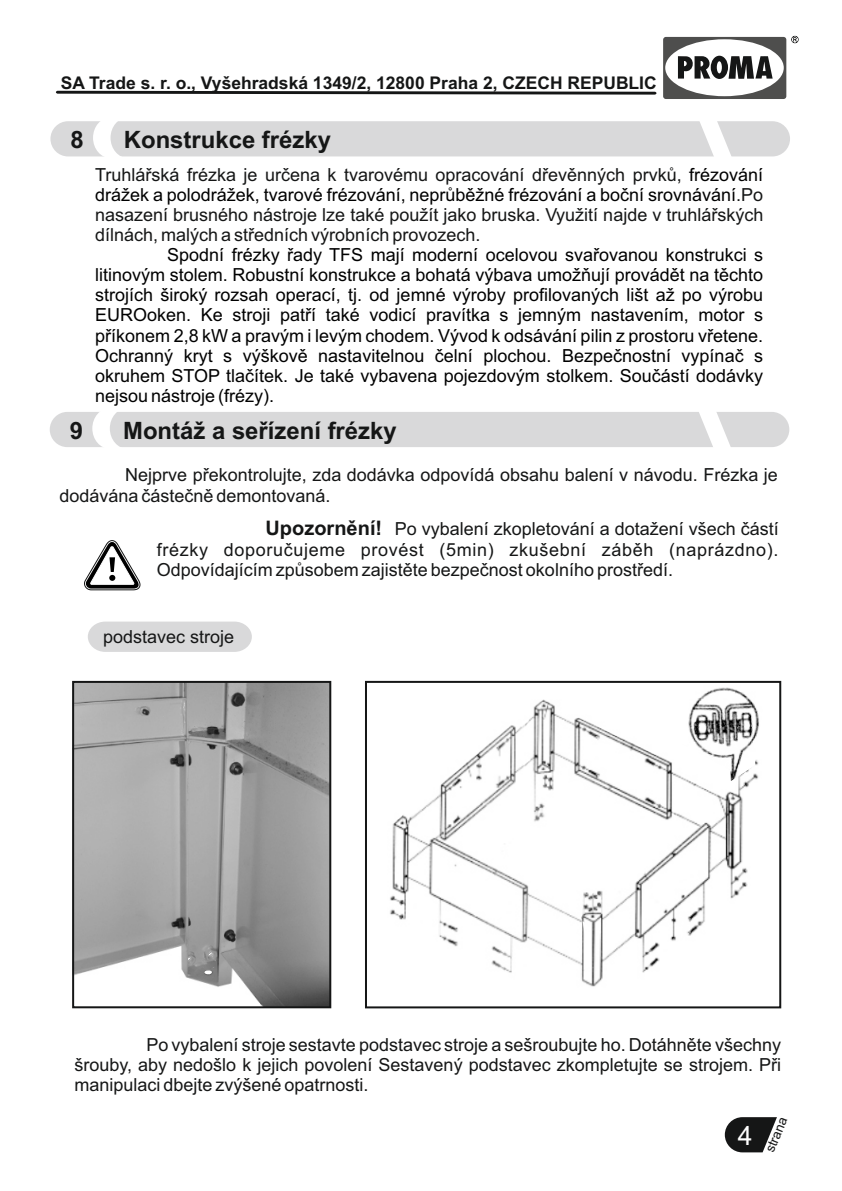
<style>
.page{position:relative;width:842px;height:1191px;background:#fff}
.page>*{position:absolute;margin:0;border:0;box-sizing:border-box;transform-origin:0 0}
.t1{font:26.6px "Arial";color:#fff}
.t2{font:700 23.8px "Arial";color:#151616}
.t3{font:18px/20.2px "Arial";color:#151616;text-align:justify}
.t4{font:18px/20.2px "Arial";color:#000;text-align:justify}
.t5{font:700 17.4px "Arial";color:#151616}
.t6{font:13.4px "Arial";color:#151616}
.s1{color:#000}
.s2{font-weight:700;font-size:20px}
</style>
<div class="page">
<svg style="left:725px;top:1117px;width:52px;height:35px"></svg>
<svg style="left:663px;top:36px;width:136px;height:63px"></svg>
<svg style="left:56px;top:91px;width:600px;height:4px"></svg>
<div style="left:50px;top:121px;width:740px;height:35px;background:#d9d9da;border-radius:18px"></div>
<svg style="left:697px;top:121px;width:37px;height:36px"></svg>
<svg style="left:93px;top:121px;width:35px;height:36px"></svg>
<div style="left:50px;top:412px;width:739px;height:35px;background:#d9d9da;border-radius:18px"></div>
<svg style="left:699px;top:412px;width:32px;height:35px"></svg>
<svg style="left:92px;top:412px;width:28px;height:35px"></svg>
<svg style="left:84px;top:540px;width:56px;height:50px"></svg>
<svg style="left:88px;top:621px;width:164px;height:31px"></svg>
<img style="left:75px;top:684px;width:253px;height:321px">
<div style="left:72px;top:681px;width:259px;height:327px;border:2px solid #151616"></div>
<svg style="left:208px;top:952px;width:4px;height:3px"></svg>
<svg style="left:204px;top:969px;width:8px;height:6px"></svg>
<img style="left:390px;top:699px;width:362px;height:288px">
<div style="left:365px;top:681px;width:416px;height:327px;border:2px solid #151616"></div>
<img style="left:682px;top:687px;width:77px;height:94px">
<p class="t5" style="left:61px;top:77px;width:597px">SA Trade s. r. o., Vyšehradská 1349/2, 12800 Praha 2, CZECH REPUBLIC</p>
<h2 class="t2" style="left:71px;top:131px;width:15px">8</h2>
<h2 class="t2" style="left:124px;top:131px;width:209px">Konstrukce frézky</h2>
<p class="t3" style="left:95px;top:166px;width:670px">Truhlářská frézka je určena k tvarovému opracování dřevěnných prvků, <span class="s1">frézování drážek a polodrážek, tvarové frézování, neprůběžné frézování a boční srovnávání</span>.Po nasazení brusného nástroje lze také použít jako bruska. Využití najde v truhlářských dílnách, malých a středních výrobních provozech.</p>
<p class="t4" style="left:95px;top:246px;width:669px;text-indent:72px">Spodní frézky řady TFS mají moderní ocelovou svařovanou konstrukci s litinovým stolem. Robustní konstrukce a bohatá výbava umožňují provádět na těchto strojích široký rozsah operací, tj. od jemné výroby profilovaných lišt až po výrobu EUROoken. Ke stroji patří také vodicí pravítka s jemným nastavením, motor s příkonem 2,8 kW a pravým i levým chodem. Vývod k odsávání pilin z prostoru vřetene.<br>Ochranný kryt s výškově nastavitelnou čelní plochou. Bezpečnostní vypínač s okruhem STOP tlačítek. Je také vybavena pojezdovým stolkem. Součástí dodávky nejsou nástroje (frézy).</p>
<h2 class="t2" style="left:70px;top:421px;width:15px">9</h2>
<h2 class="t2" style="left:123px;top:421px;width:275px">Montáž a seřízení frézky</h2>
<p class="t3" style="left:59px;top:467px;width:720px;text-indent:66px">Nejprve překontrolujte, zda dodávka odpovídá obsahu balení v návodu. Frézka je dodávána částečně demontovaná.</p>
<p class="t3" style="left:157px;top:520px;width:624px;text-indent:109px"><span class="s2">Upozornění!</span> Po vybalení zkopletování a dotažení všech částí frézky doporučujeme provést (5min) zkušební záběh (naprázdno).<br>Odpovídajícím způsobem zajistěte bezpečnost okolního prostředí.</p>
<p class="t3" style="left:103px;top:628px;width:133px">podstavec stroje</p>
<p class="t3" style="left:74px;top:1036px;width:708px;text-indent:72px">Po vybalení stroje sestavte podstavec stroje a sešroubujte ho. Dotáhněte všechny šrouby, aby nedošlo k jejich povolení Sestavený podstavec zkompletujte se strojem. Při manipulaci dbejte zvýšené opatrnosti.</p>
<h1 class="t1" style="left:738px;top:1125px;width:16px">4</h1>
<p class="t6" style="left:765px;top:1149px;width:39px;rotate:-68deg">strana</p>
</div>
